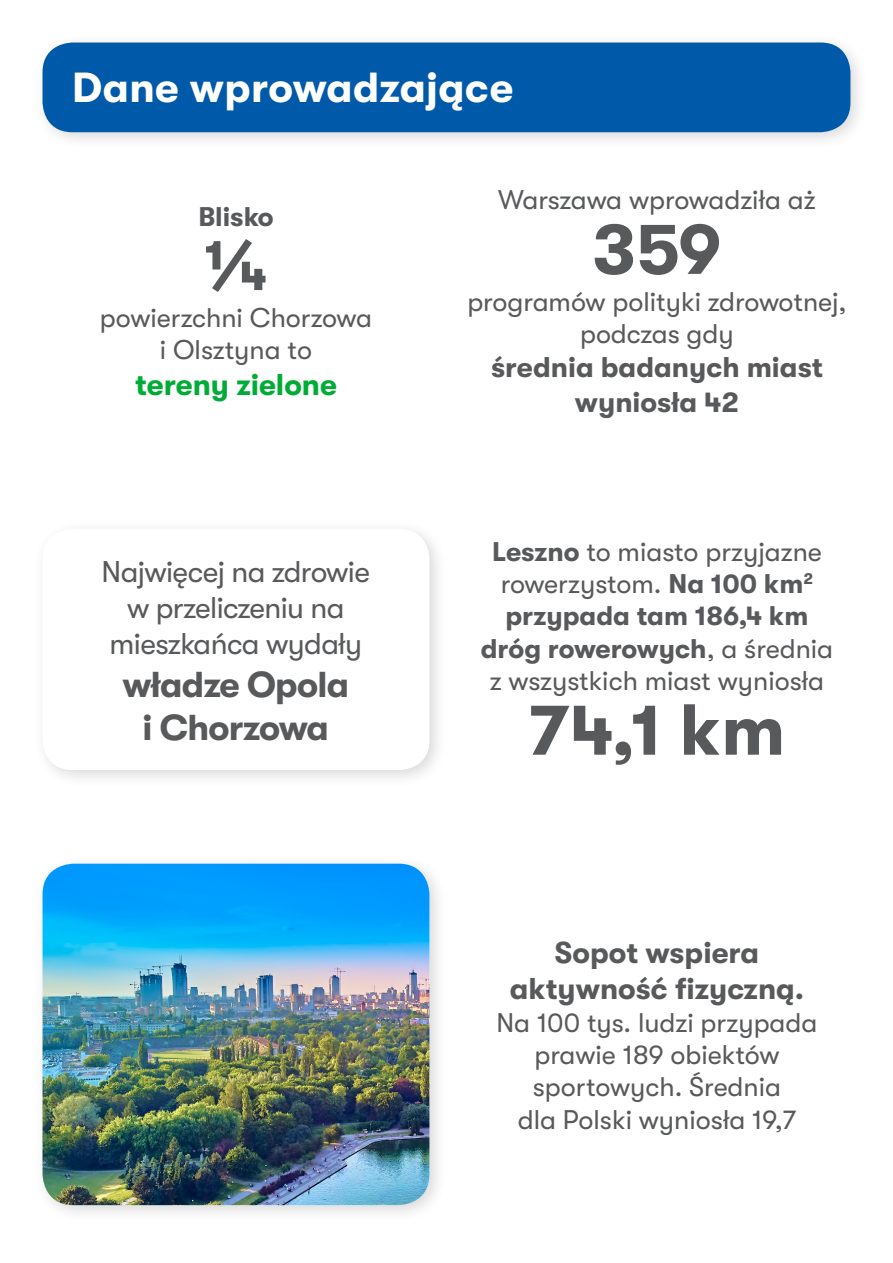
<style>
.page{position:relative;width:893px;height:1263px;background:#fff}
.page>*{position:absolute;margin:0;border:0;box-sizing:border-box;transform-origin:0 0}
.t1{font:700 72px "GT Walsheim";letter-spacing:.005em;color:#58595b}
.t2{font:700 42px "GT Walsheim";letter-spacing:.01em;color:#fff}
.t3{font:700 36px/43.2px "GT Walsheim";letter-spacing:-.02em;color:#58595b;text-align:center}
.t4{font:30px/36px "GT Walsheim";letter-spacing:-.02em;color:#58595b;text-align:center}
.t5{font:700 30px/36px "GT Walsheim";color:#58595b;text-align:center}
.t6{font:700 30px "GT Walsheim";color:#00ac35}
.t7{font:700 28.5px/34.2px "GT Walsheim";color:#58595b;text-align:center}
.t8{font:27px/32.4px "GT Walsheim";color:#58595b;text-align:center}
.t9{font:700 27px "GT Walsheim";color:#58595b}
.s1{font-weight:700}
</style>
<div class="page">
<div style="left:33px;top:854px;width:415px;height:370px;background:#000;opacity:.15"></div>
<img style="left:43px;top:864px;width:386px;height:341px">
<div style="left:33px;top:33px;width:836px;height:117px;background:#000;opacity:.15"></div>
<div style="left:43px;top:43px;width:807px;height:89px;background:#005aa9;border-radius:30px"></div>
<div style="left:33px;top:519px;width:415px;height:269px;background:#000;opacity:.15"></div>
<div style="left:43px;top:529px;width:386px;height:241px;background:#fff;border-radius:30px"></div>
<h2 class="t2" style="left:72px;top:64px;width:443px">Dane wprowadzające</h2>
<p class="t9" style="left:198px;top:201px;width:77px">Blisko</p>
<h1 class="t1" style="left:204px;top:225px;width:66px">¼</h1>
<p class="t8" style="left:100px;top:302px;width:274px">powierzchni Chorzowa i Olsztyna to</p>
<p class="t6" style="left:135px;top:368px;width:203px">tereny zielone</p>
<p class="t4" style="left:102px;top:554px;width:270px">Najwięcej na zdrowie w przeliczeniu na mieszkańca wydały</p>
<h3 class="t3" style="left:122px;top:663px;width:228px">władze Opola i Chorzowa</h3>
<p class="t8" style="left:498px;top:184px;width:319px">Warszawa wprowadziła aż</p>
<h1 class="t1" style="left:593px;top:209px;width:130px">359</h1>
<p class="t8" style="left:467px;top:285px;width:381px">programów polityki zdrowotnej, podczas gdy</p>
<p class="t7" style="left:491px;top:350px;width:333px">średnia badanych miast wyniosła 42</p>
<p class="t8" style="left:481px;top:535px;width:354px"><span class="s1">Leszno</span> to miasto przyjazne rowerzystom. <span class="s1">Na 100 km</span><sup>2 </sup><span class="s1">przypada tam 186,4 km dróg rowerowych</span>, a średnia z wszystkich miast wyniosła</p>
<h1 class="t1" style="left:529px;top:689px;width:258px">74,1 km</h1>
<p class="t5" style="left:510px;top:935px;width:296px">Sopot wspiera aktywność fizyczną.</p>
<p class="t8" style="left:496px;top:1006px;width:322px">Na 100 tys. ludzi przypada prawie 189 obiektów sportowych. Średnia<br>dla Polski wyniosła 19,7</p>
</div>
